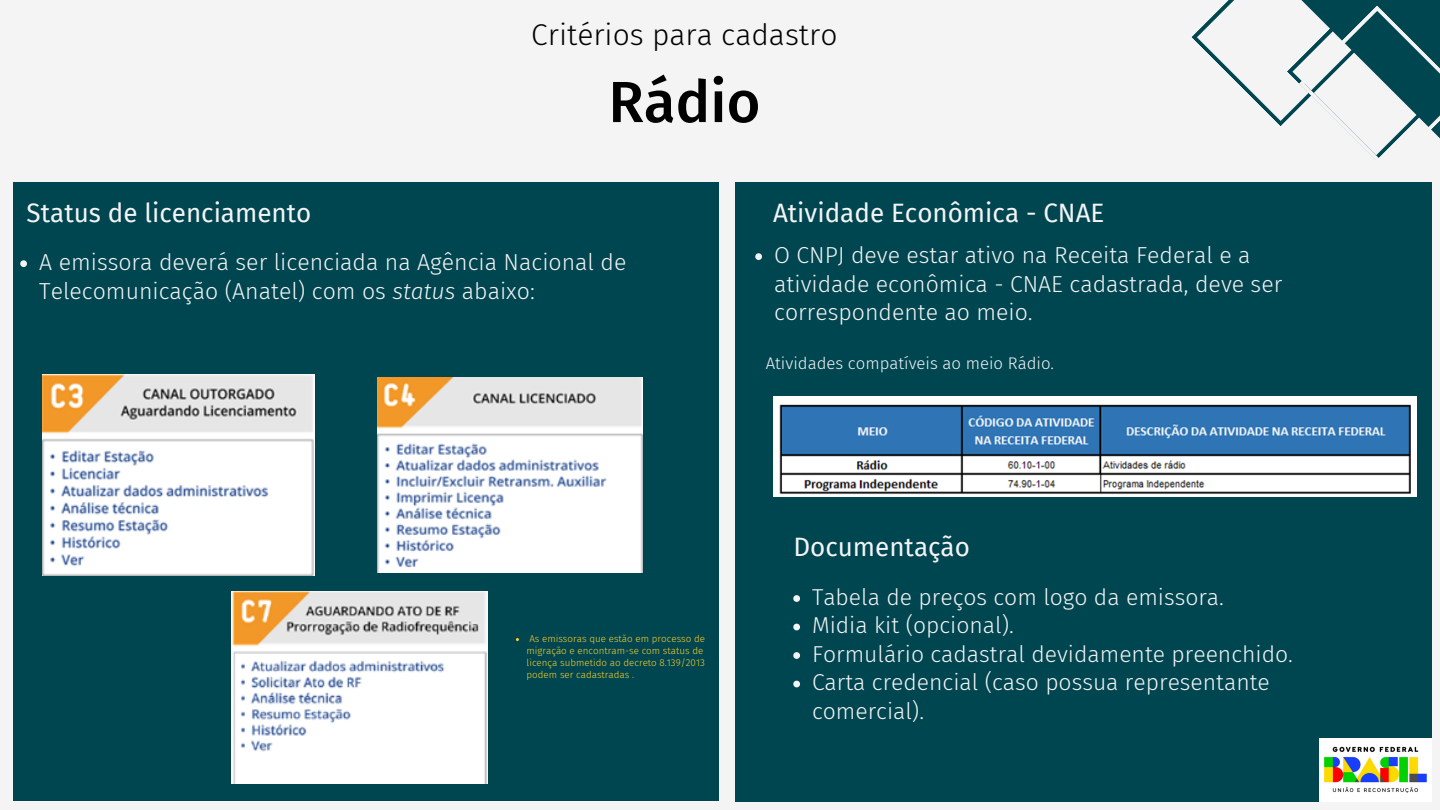
<style>
.page{position:relative;width:1440px;height:810px;background:#f4f4f4}
.page>*{position:absolute;margin:0;border:0;box-sizing:border-box;transform-origin:0 0}
.t1{font:500 58px "Fira Sans";color:#000}
.t2{font:300 30px "Fira Sans";color:#000}
.t3{font:26px "Fira Sans";color:#f4f4f4}
.t4{font:300 23.1px/28.5px "Fira Sans";color:#f4f4f4}
.t5{font:300 22.9px/28.5px "Fira Sans";color:#f4f4f4}
.t6{font:300 16.8px "Fira Sans";color:#f4f4f4}
.t7{font:300 9.8px/12px "Fira Sans";color:#fad02c}
.s1{font-style:italic}
</style>
<div class="page">
<div style="left:736px;top:182px;width:696px;height:619px;background:#004651"></div>
<div style="left:14px;top:182px;width:705px;height:619px;background:#004651"></div>
<img style="left:773px;top:397px;width:644px;height:100px">
<svg style="left:793px;top:595px;width:7px;height:7px"></svg>
<svg style="left:793px;top:624px;width:7px;height:6px"></svg>
<svg style="left:793px;top:652px;width:7px;height:7px"></svg>
<svg style="left:793px;top:681px;width:7px;height:6px"></svg>
<img style="left:1320px;top:739px;width:111px;height:63px">
<svg style="left:1191px;top:0;width:249px;height:160px"></svg>
<svg style="left:20px;top:260px;width:7px;height:7px"></svg>
<img style="left:43px;top:374px;width:271px;height:202px">
<img style="left:378px;top:377px;width:264px;height:196px">
<img style="left:232px;top:592px;width:256px;height:191px">
<svg style="left:755px;top:253px;width:7px;height:7px"></svg>
<p class="t2" style="left:531px;top:17px;width:308px">Critérios para cadastro</p>
<h1 class="t1" style="left:608px;top:68px;width:154px">Rádio</h1>
<p class="t3" style="left:27px;top:198px;width:286px">Status de licenciamento</p>
<p class="t3" style="left:773px;top:198px;width:333px">Atividade Econômica - CNAE</p>
<p class="t4" style="left:39px;top:248px;width:589px">A emissora deverá ser licenciada na Agência Nacional de<br>Telecomunicação (Anatel) com os <span class="s1">status</span> abaixo:</p>
<p class="t4" style="left:774px;top:241px;width:510px">O CNPJ deve estar ativo na Receita Federal e a atividade econômica - CNAE cadastrada, deve ser correspondente ao meio.</p>
<p class="t6" style="left:766px;top:354px;width:290px">Atividades compatíveis ao meio Rádio.</p>
<p class="t7" style="left:527px;top:633px;width:180px">As emissoras que estão em processo de migração e encontram-se com status de licença submetido ao decreto 8.139/2013 podem ser cadastradas .</p>
<p class="t3" style="left:794px;top:531px;width:178px">Documentação</p>
<p class="t5" style="left:812px;top:583px;width:482px">Tabela de preços com logo da emissora.<br>Midia kit (opcional).<br>Formulário cadastral devidamente preenchido.<br>Carta credencial (caso possua representante comercial).</p>
</div>
